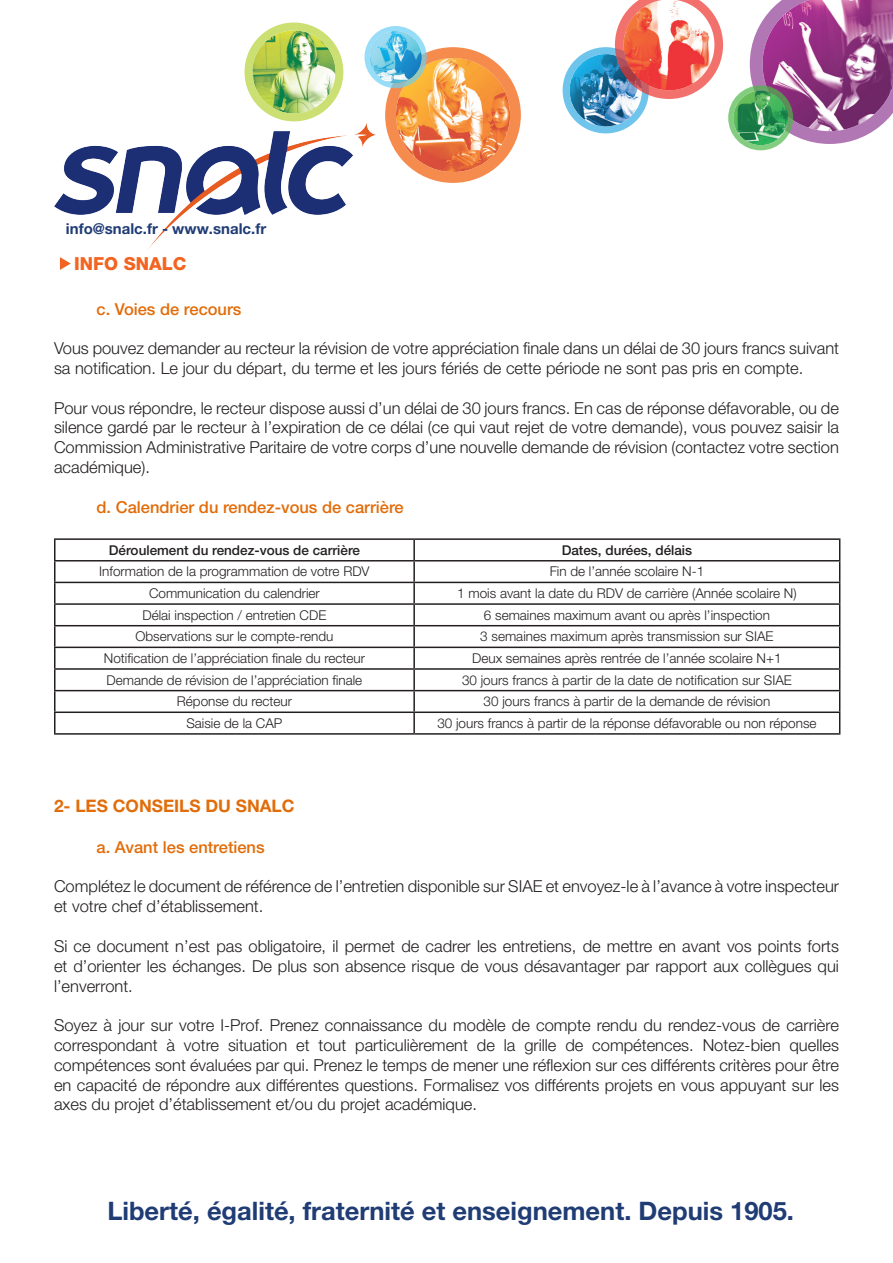
<style>
.page{position:relative;width:893px;height:1263px;background:#fff}
.page>*{position:absolute;margin:0;border:0;box-sizing:border-box;transform-origin:0 0}
.t1{font:700 25.5px "Helvetica Neue LT Pro";color:#203c75}
.t2{font:800 18px "Helvetica Neue LT Pro";color:#f36421}
.Default{font:700 17.25px "Helvetica Neue LT Pro";color:#e26c09}
.Default-2{font:300 16.5px/19.8px "Helvetica Neue LT Pro";color:#231f20;text-align:justify}
.Default-3{font:500 16.5px "Helvetica Neue LT Pro";color:#e26c09}
.t3{font:700 15px "Helvetica Neue LT Pro";color:#203c75}
.Default-4{font:300 13.5px "Helvetica Neue LT Pro";color:#231f20}
.Default-5{font:500 13.5px "Helvetica Neue LT Pro";color:#231f20}
</style>
<div class="page">
<img style="left:563px;top:0;width:330px;height:150px">
<svg style="left:364px;top:26px;width:157px;height:157px"></svg>
<svg style="left:244px;top:22px;width:99px;height:99px"></svg>
<img style="left:54px;top:121px;width:323px;height:128px">
<svg style="left:60px;top:257px;width:11px;height:13px"></svg>
<hr style="left:54px;top:538px;width:360px;height:2px;background:#231f20">
<hr style="left:54px;top:540px;width:2px;height:20px;background:#231f20">
<hr style="left:414px;top:538px;width:426px;height:2px;background:#231f20">
<hr style="left:413px;top:540px;width:2px;height:20px;background:#231f20">
<hr style="left:54px;top:560px;width:360px;height:1px;background:#231f20">
<hr style="left:54px;top:561px;width:2px;height:21px;background:#231f20">
<hr style="left:414px;top:560px;width:426px;height:1px;background:#231f20">
<hr style="left:413px;top:561px;width:2px;height:21px;background:#231f20">
<hr style="left:54px;top:582px;width:360px;height:1px;background:#231f20">
<hr style="left:54px;top:583px;width:2px;height:20px;background:#231f20">
<hr style="left:414px;top:582px;width:426px;height:1px;background:#231f20">
<hr style="left:413px;top:583px;width:2px;height:20px;background:#231f20">
<hr style="left:54px;top:603px;width:360px;height:2px;background:#231f20">
<hr style="left:54px;top:605px;width:2px;height:20px;background:#231f20">
<hr style="left:414px;top:603px;width:426px;height:2px;background:#231f20">
<hr style="left:413px;top:605px;width:2px;height:20px;background:#231f20">
<hr style="left:54px;top:625px;width:360px;height:1px;background:#231f20">
<hr style="left:54px;top:626px;width:2px;height:21px;background:#231f20">
<hr style="left:414px;top:625px;width:426px;height:1px;background:#231f20">
<hr style="left:413px;top:626px;width:2px;height:21px;background:#231f20">
<hr style="left:54px;top:647px;width:360px;height:1px;background:#231f20">
<hr style="left:54px;top:648px;width:2px;height:20px;background:#231f20">
<hr style="left:414px;top:647px;width:426px;height:1px;background:#231f20">
<hr style="left:413px;top:648px;width:2px;height:20px;background:#231f20">
<hr style="left:54px;top:668px;width:360px;height:2px;background:#231f20">
<hr style="left:54px;top:670px;width:2px;height:20px;background:#231f20">
<hr style="left:414px;top:668px;width:426px;height:2px;background:#231f20">
<hr style="left:413px;top:670px;width:2px;height:20px;background:#231f20">
<hr style="left:54px;top:690px;width:360px;height:1px;background:#231f20">
<hr style="left:54px;top:691px;width:2px;height:20px;background:#231f20">
<hr style="left:414px;top:690px;width:426px;height:1px;background:#231f20">
<hr style="left:413px;top:691px;width:2px;height:20px;background:#231f20">
<hr style="left:54px;top:711px;width:360px;height:2px;background:#231f20">
<hr style="left:54px;top:713px;width:2px;height:20px;background:#231f20">
<hr style="left:414px;top:711px;width:426px;height:2px;background:#231f20">
<hr style="left:413px;top:713px;width:2px;height:20px;background:#231f20">
<svg style="left:839px;top:540px;width:1px;height:193px"></svg>
<hr style="left:54px;top:733px;width:360px;height:2px;background:#231f20">
<hr style="left:414px;top:733px;width:426px;height:2px;background:#231f20">
<p class="t3" style="left:66px;top:219px;width:202px">info@snalc.fr - www.snalc.fr</p>
<p class="t2" style="left:74px;top:253px;width:114px">INFO SNALC</p>
<p class="Default-3" style="left:97px;top:299px;width:146px">c. Voies de recours</p>
<p class="Default-2" style="left:54px;top:338px;width:787px">Vous pouvez demander au recteur la révision de votre appréciation finale dans un délai de 30 jours francs suivant sa notification. Le jour du départ, du terme et les jours fériés de cette période ne sont pas pris en compte.</p>
<p class="Default-2" style="left:54px;top:397px;width:786px">Pour vous répondre, le recteur dispose aussi d’un délai de 30 jours francs. En cas de réponse défavorable, ou de silence gardé par le recteur à l’expiration de ce délai (ce qui vaut rejet de votre demande), vous pouvez saisir la Commission Administrative Paritaire de votre corps d’une nouvelle demande de révision (contactez votre section académique).</p>
<p class="Default-3" style="left:97px;top:497px;width:309px">d. Calendrier du rendez-vous de carrière</p>
<p class="Default-5" style="left:109px;top:542px;width:253px">Déroulement du rendez-vous de carrière</p>
<p class="Default-5" style="left:562px;top:542px;width:132px">Dates, durées, délais</p>
<p class="Default-4" style="left:99px;top:563px;width:272px">Information de la programmation de votre RDV</p>
<p class="Default-4" style="left:550px;top:563px;width:156px">Fin de l’année scolaire N-1</p>
<p class="Default-4" style="left:149px;top:585px;width:172px">Communication du calendrier</p>
<p class="Default-4" style="left:457px;top:585px;width:341px">1 mois avant la date du RDV de carrière (Année scolaire N)</p>
<p class="Default-4" style="left:143px;top:607px;width:185px">Délai inspection / entretien CDE</p>
<p class="Default-4" style="left:484px;top:607px;width:288px">6 semaines maximum avant ou après l’inspection</p>
<p class="Default-4" style="left:135px;top:628px;width:200px">Observations sur le compte-rendu</p>
<p class="Default-4" style="left:480px;top:628px;width:295px">3 semaines maximum après transmission sur SIAE</p>
<p class="Default-4" style="left:104px;top:650px;width:263px">Notification de l’appréciation finale du recteur</p>
<p class="Default-4" style="left:472px;top:650px;width:311px">Deux semaines après rentrée de l’année scolaire N+1</p>
<p class="Default-4" style="left:107px;top:671px;width:257px">Demande de révision de l’appréciation finale</p>
<p class="Default-4" style="left:462px;top:671px;width:331px">30 jours francs à partir de la date de notification sur SIAE</p>
<p class="Default-4" style="left:177px;top:693px;width:117px">Réponse du recteur</p>
<p class="Default-4" style="left:484px;top:693px;width:288px">30 jours francs à partir de la demande de révision</p>
<p class="Default-4" style="left:186px;top:715px;width:98px">Saisie de la CAP</p>
<p class="Default-4" style="left:437px;top:715px;width:381px">30 jours francs à partir de la réponse défavorable ou non réponse</p>
<p class="Default" style="left:54px;top:795px;width:242px">2- LES CONSEILS DU SNALC</p>
<p class="Default-3" style="left:97px;top:837px;width:170px">a. Avant les entretiens</p>
<p class="Default-2" style="left:54px;top:876px;width:787px">Complétez le document de référence de l’entretien disponible sur SIAE et envoyez-le à l’avance à votre inspecteur et votre chef d’établissement.</p>
<p class="Default-2" style="left:54px;top:936px;width:786px">Si ce document n’est pas obligatoire, il permet de cadrer les entretiens, de mettre en avant vos points forts et d’orienter les échanges. De plus son absence risque de vous désavantager par rapport aux collègues qui l’enverront.</p>
<p class="Default-2" style="left:54px;top:1015px;width:786px">Soyez à jour sur votre I-Prof. Prenez connaissance du modèle de compte rendu du rendez-vous de carrière correspondant à votre situation et tout particulièrement de la grille de compétences. Notez-bien quelles compétences sont évaluées par qui. Prenez le temps de mener une réflexion sur ces différents critères pour être en capacité de répondre aux différentes questions. Formalisez vos différents projets en vous appuyant sur les axes du projet d’établissement et/ou du projet académique.</p>
<h1 class="t1" style="left:107px;top:1195px;width:688px">Liberté, égalité, fraternité et enseignement. Depuis 1905.</h1>
</div>
